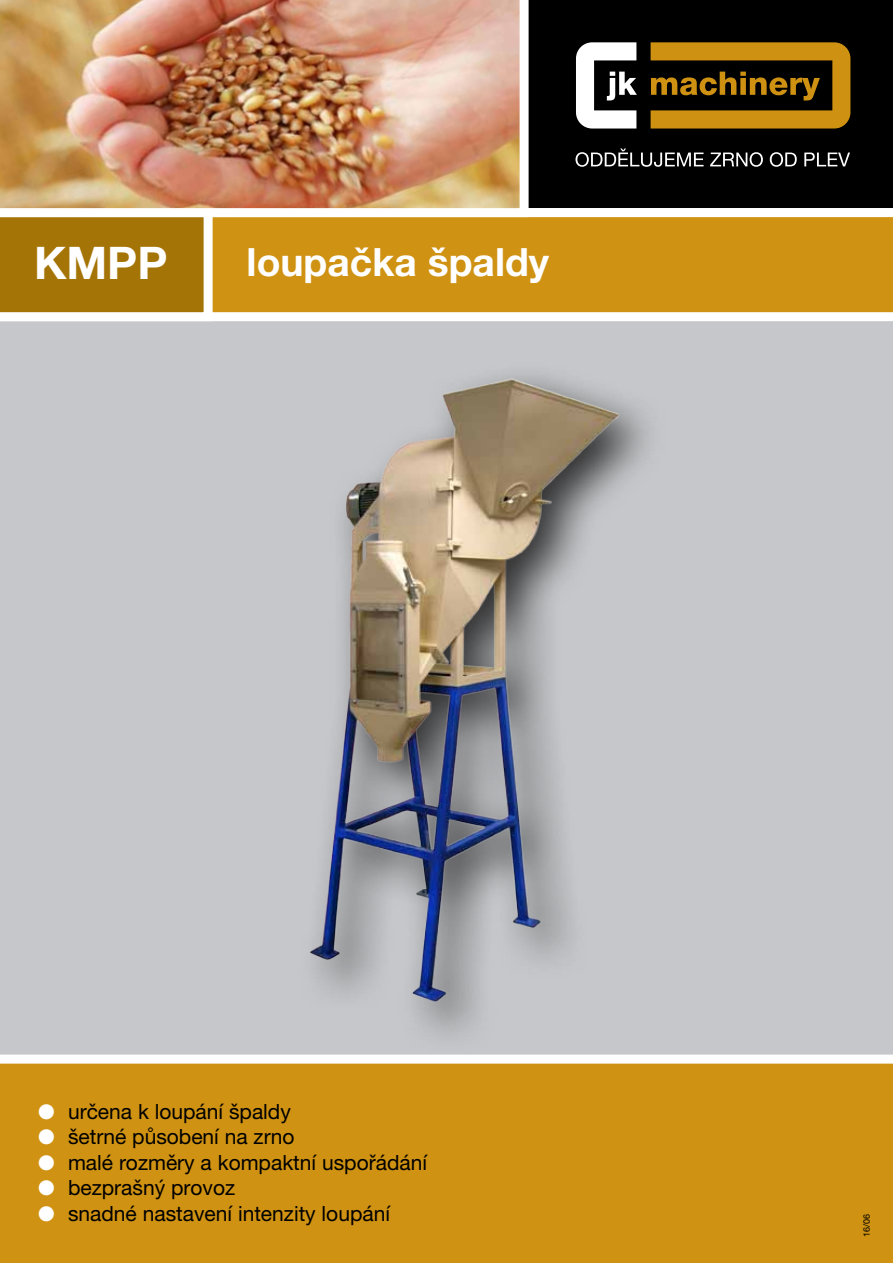
<style>
.page{position:relative;width:893px;height:1263px;background:#c6c7ca}
.page>*{position:absolute;margin:0;border:0;box-sizing:border-box;transform-origin:0 0}
.t1{font:700 45px "Helvetica Neue LT Pro";color:#fff}
.t2{font:700 39px "Helvetica Neue LT Pro";color:#fff}
.t3{font:21px "Helvetica Neue LT Pro";color:#000}
.t4{font:9px "Helvetica Neue LT Pro";color:#000}
.s1{color:#fff}
</style>
<div class="page">
<img style="left:310px;top:375px;width:312px;height:632px">
<div style="left:529px;top:0;width:364px;height:208px;background:#000"></div>
<div style="left:0;top:1054px;width:893px;height:209px;background:#cf9212"></div>
<svg style="left:213px;top:208px;width:680px;height:113px;background:#d59f30"></svg>
<svg style="left:0;top:217px;width:213px;height:104px;background:#b08525"></svg>
<img style="left:0;top:0;width:529px;height:217px">
<svg style="left:576px;top:42px;width:61px;height:87px;background:#a2a2a2"></svg>
<svg style="left:651px;top:42px;width:199px;height:87px;background:#75510a"></svg>
<svg style="left:575px;top:148px;width:129px;height:19px;background:#404040"></svg>
<svg style="left:710px;top:152px;width:53px;height:15px"></svg>
<svg style="left:770px;top:152px;width:27px;height:15px"></svg>
<svg style="left:804px;top:153px;width:46px;height:13px"></svg>
<h1 class="t1" style="left:34px;top:235px;width:135px">KMPP</h1>
<h2 class="t2" style="left:247px;top:238px;width:304px">loupačka špaldy</h2>
<p class="t3" style="left:38px;top:1099px;width:254px"><span class="s1">●</span> určena k loupání špaldy</p>
<p class="t3" style="left:38px;top:1124px;width:258px"><span class="s1">●</span> šetrné působení na zrno</p>
<p class="t3" style="left:38px;top:1150px;width:390px"><span class="s1">●</span> malé rozměry a kompaktní uspořádání</p>
<p class="t3" style="left:38px;top:1175px;width:198px"><span class="s1">●</span> bezprašný provoz</p>
<p class="t3" style="left:38px;top:1201px;width:353px"><span class="s1">●</span> snadné nastavení intenzity loupání</p>
<p class="t4" style="left:861px;top:1237px;width:25px;rotate:-90deg">16/06</p>
</div>
